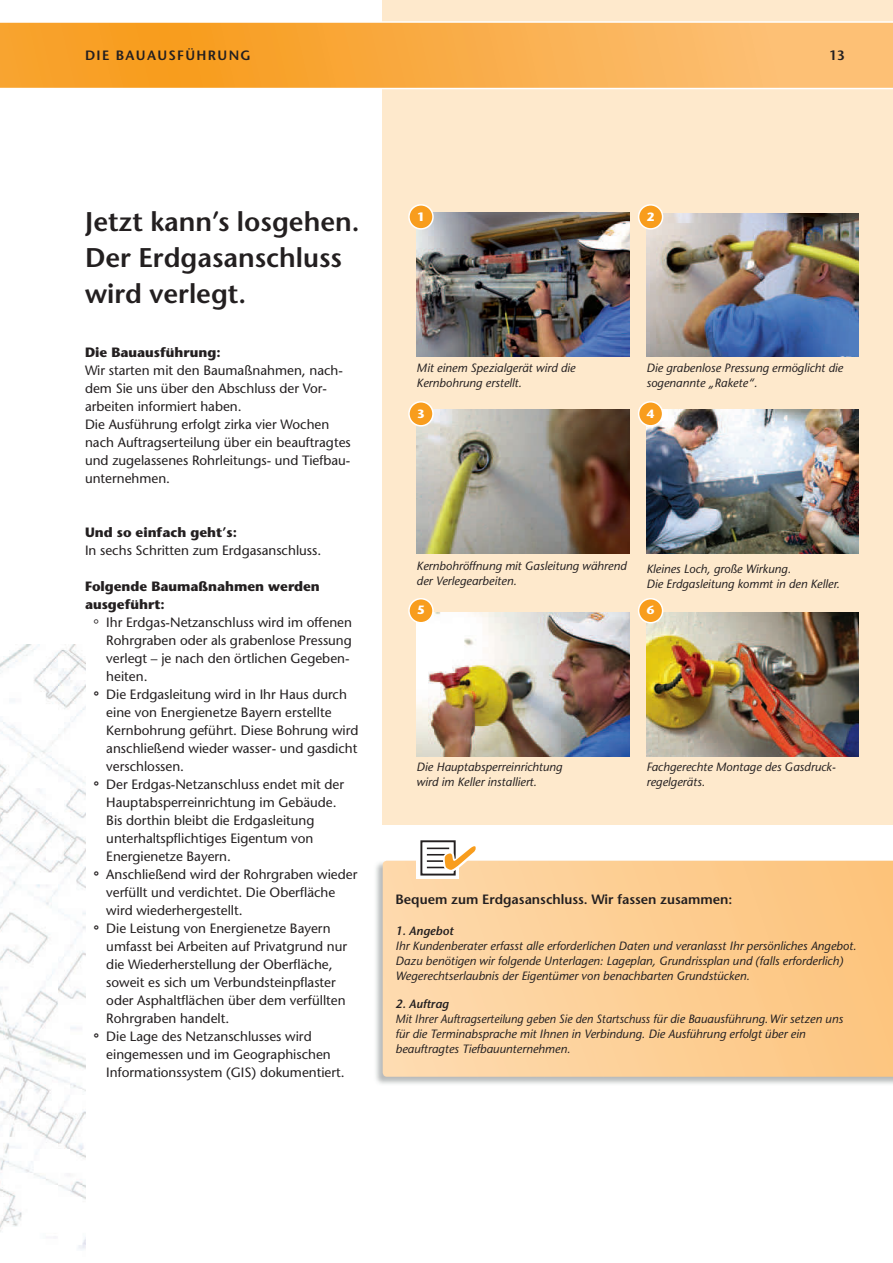
<style>
.page{position:relative;width:893px;height:1263px;background:#fff}
.page>*{position:absolute;margin:0;border:0;box-sizing:border-box;transform-origin:0 0}
.t1{font:600 27px/36px "Stone Sans";color:#231f20}
.t2{font:13.5px/18px "Stone Sans";color:#231f20}
.t3{font:700 13.5px/18px "Stone Sans";color:#231f20}
.t4{font:600 13.5px "Stone Sans";color:#231f20}
.t5{font:600 13.5px "Stone Sans";letter-spacing:.1em;color:#231f20}
.t6{font:italic 12px/15px "Stone Sans";color:#231f20}
.t7{font:italic 12px/15px "Stone Sans";color:#231f20;scale:.96 1}
.t8{font:italic 600 12px "Stone Sans";color:#231f20}
.t9{font:700 12px "Stone Sans";color:#fff}
.s1{font-size:15px}
.s2{font-weight:700;font-size:15px}
</style>
<div class="page">
<img style="left:0;top:645px;width:85px;height:604px">
<div style="left:383px;top:0;width:510px;height:825px;background:#fee9cc"></div>
<img style="left:417px;top:213px;width:212px;height:144px">
<img style="left:417px;top:410px;width:212px;height:144px">
<img style="left:417px;top:612px;width:212px;height:144px">
<svg style="left:0;top:21px;width:893px;height:68px;background:#fab04f"></svg>
<img style="left:646px;top:213px;width:213px;height:144px">
<img style="left:646px;top:410px;width:213px;height:144px">
<img style="left:646px;top:612px;width:213px;height:144px">
<div style="left:409px;top:205px;width:24px;height:24px;background:#f89d1d;border-radius:50%"></div>
<div style="left:408px;top:204px;width:26px;height:26px;border:2px solid #fff;border-radius:50%"></div>
<div style="left:409px;top:402px;width:24px;height:24px;background:#f89d1d;border-radius:50%"></div>
<div style="left:408px;top:401px;width:26px;height:26px;border:2px solid #fff;border-radius:50%"></div>
<div style="left:409px;top:599px;width:24px;height:24px;background:#f89d1d;border-radius:50%"></div>
<div style="left:408px;top:598px;width:26px;height:25px;border:2px solid #fff;border-radius:50%"></div>
<div style="left:639px;top:205px;width:24px;height:24px;background:#f89d1d;border-radius:50%"></div>
<div style="left:638px;top:204px;width:25px;height:26px;border:2px solid #fff;border-radius:50%"></div>
<div style="left:639px;top:402px;width:24px;height:24px;background:#f89d1d;border-radius:50%"></div>
<div style="left:638px;top:401px;width:25px;height:26px;border:2px solid #fff;border-radius:50%"></div>
<div style="left:639px;top:599px;width:24px;height:24px;background:#f89d1d;border-radius:50%"></div>
<div style="left:638px;top:598px;width:25px;height:25px;border:2px solid #fff;border-radius:50%"></div>
<img style="left:376px;top:860px;width:517px;height:224px">
<svg style="left:383px;top:861px;width:510px;height:216px;background:#fcce95"></svg>
<div style="left:417px;top:837px;width:42px;height:42px;background:#fff"></div>
<div style="left:420px;top:840px;width:36px;height:35px;border:2px solid #231f20"></div>
<svg style="left:427px;top:842px;width:54px;height:33px"></svg>
<p class="t5" style="left:85px;top:46px;width:167px">DIE BAUAUSFÜHRUNG</p>
<p class="t4" style="left:829px;top:46px;width:17px">13</p>
<h1 class="t1" style="left:85px;top:203px;width:276px">Jetzt kann’s losgehen.<br>Der Erdgasanschluss wird verlegt.</h1>
<p class="t3" style="left:85px;top:343px;width:137px">Die Bauausführung:</p>
<p class="t2" style="left:85px;top:361px;width:267px">Wir starten mit den Baumaßnahmen, nach&shy;dem Sie uns über den Abschluss der Vor&shy;arbeiten informiert haben.<br>Die Ausführung erfolgt zirka vier Wochen nach Auftragserteilung über ein beauftragtes und zugelassenes Rohrleitungs- und Tiefbau&shy;unternehmen.</p>
<p class="t3" style="left:85px;top:523px;width:154px">Und so einfach geht’s:</p>
<p class="t2" style="left:85px;top:541px;width:238px">In sechs Schritten zum Erdgasanschluss.</p>
<p class="t3" style="left:85px;top:577px;width:236px">Folgende Baumaßnahmen werden ausgeführt:</p>
<p class="t2" style="left:94px;top:613px;width:260px"><span class="s1">°</span> Ihr Erdgas-Netzanschluss wird im offenen</p>
<p class="t2" style="left:106px;top:631px;width:247px">Rohrgraben oder als grabenlose Pressung</p>
<p class="t2" style="left:106px;top:649px;width:245px">verlegt – je nach den örtlichen Gegeben-</p>
<p class="t2" style="left:106px;top:667px;width:43px">heiten.</p>
<p class="t2" style="left:94px;top:685px;width:255px"><span class="s2">°</span> Die Erdgasleitung wird in Ihr Haus durch</p>
<p class="t2" style="left:106px;top:703px;width:227px">eine von Energienetze Bayern erstellte</p>
<p class="t2" style="left:106px;top:721px;width:254px">Kernbohrung geführt. Diese Bohrung wird</p>
<p class="t2" style="left:106px;top:739px;width:253px">anschließend wieder wasser- und gasdicht</p>
<p class="t2" style="left:106px;top:757px;width:79px">verschlossen.</p>
<p class="t2" style="left:94px;top:775px;width:252px"><span class="s2">°</span> Der Erdgas-Netzanschluss endet mit der</p>
<p class="t2" style="left:106px;top:793px;width:232px">Hauptabsperreinrichtung im Gebäude.</p>
<p class="t2" style="left:106px;top:811px;width:210px">Bis dorthin bleibt die Erdgasleitung</p>
<p class="t2" style="left:106px;top:829px;width:209px">unterhaltspflichtiges Eigentum von</p>
<p class="t2" style="left:106px;top:847px;width:126px">Energienetze Bayern.</p>
<p class="t2" style="left:94px;top:865px;width:265px"><span class="s2">°</span> Anschließend wird der Rohrgraben wieder</p>
<p class="t2" style="left:106px;top:883px;width:230px">verfüllt und verdichtet. Die Oberfläche</p>
<p class="t2" style="left:106px;top:901px;width:138px">wird wiederhergestellt.</p>
<p class="t2" style="left:94px;top:919px;width:239px"><span class="s2">°</span> Die Leistung von Energienetze Bayern</p>
<p class="t2" style="left:106px;top:937px;width:242px">umfasst bei Arbeiten auf Privatgrund nur</p>
<p class="t2" style="left:106px;top:955px;width:228px">die Wiederherstellung der Oberfläche,</p>
<p class="t2" style="left:106px;top:973px;width:231px">soweit es sich um Verbundsteinpflaster</p>
<p class="t2" style="left:106px;top:991px;width:241px">oder Asphaltflächen über dem verfüllten</p>
<p class="t2" style="left:106px;top:1009px;width:124px">Rohrgraben handelt.</p>
<p class="t2" style="left:94px;top:1027px;width:220px"><span class="s2">°</span> Die Lage des Netzanschlusses wird</p>
<p class="t2" style="left:106px;top:1045px;width:226px">eingemessen und im Geographischen</p>
<p class="t2" style="left:106px;top:1063px;width:240px">Informationssystem (GIS) dokumentiert.</p>
<p class="t9" style="left:417px;top:209px;width:9px">1</p>
<p class="t9" style="left:647px;top:209px;width:9px">2</p>
<p class="t6" style="left:417px;top:360px;width:160px">Mit einem Spezialgerät wird die<br>Kernbohrung erstellt.</p>
<p class="t6" style="left:646px;top:360px;width:198px">Die grabenlose Pressung ermöglicht die sogenannte „Rakete“.</p>
<p class="t9" style="left:417px;top:406px;width:9px">3</p>
<p class="t9" style="left:647px;top:406px;width:9px">4</p>
<p class="t6" style="left:417px;top:558px;width:211px">Kernbohröffnung mit Gasleitung während der Verlegearbeiten.</p>
<p class="t9" style="left:417px;top:603px;width:9px">5</p>
<p class="t6" style="left:646px;top:561px;width:195px">Kleines Loch, große Wirkung.<br>Die Erdgasleitung kommt in den Keller.</p>
<p class="t9" style="left:647px;top:603px;width:9px">6</p>
<p class="t6" style="left:417px;top:759px;width:147px">Die Hauptabsperreinrichtung wird im Keller installiert.</p>
<p class="t6" style="left:646px;top:759px;width:191px">Fachgerechte Montage des Gasdruck&shy;regelgeräts.</p>
<p class="t4" style="left:395px;top:891px;width:339px">Bequem zum Erdgasanschluss. Wir fassen zusammen:</p>
<p class="t8" style="left:395px;top:924px;width:59px">1. Angebot</p>
<p class="t6" style="left:395px;top:938px;width:462px">Ihr Kundenberater erfasst alle erforderlichen Daten und veranlasst Ihr persönliches Angebot.<br>Dazu benötigen wir folgende Unterlagen: Lageplan, Grundrissplan und (falls erforderlich)<br>Wegerechtserlaubnis der Eigentümer von benachbarten Grundstücken.</p>
<p class="t8" style="left:395px;top:996px;width:55px">2. Auftrag</p>
<p class="t7" style="left:395px;top:1011px;width:468px">Mit Ihrer Auftragserteilung geben Sie den Startschuss für die Bauausführung. Wir setzen uns für die Terminabsprache mit Ihnen in Verbindung. Die Ausführung erfolgt über ein beauftragtes Tiefbauunternehmen.</p>
</div>
